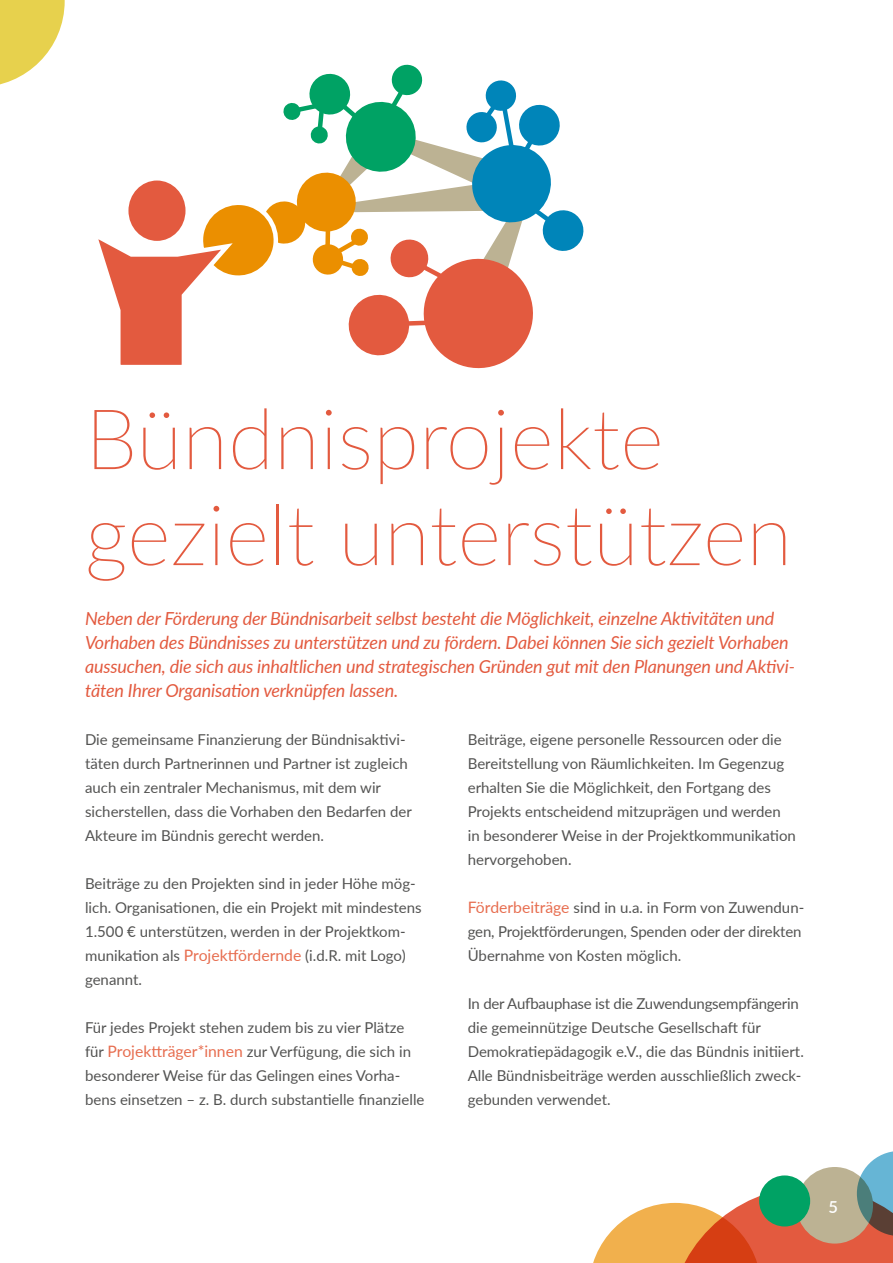
<style>
.page{position:relative;width:893px;height:1263px;background:#fff}
.page>*{position:absolute;margin:0;border:0;box-sizing:border-box;transform-origin:0 0}
.t1{font:100 84px/96px "Lato";color:#e35a3f}
.Lead{font:italic 18px/24px "Lato";letter-spacing:-.01em;color:#e35a3f}
.t2{font:600 16.5px "Lato";color:#fff}
.Copy{font:15px/24px "Lato";color:#535352}
.s1{font-size:15.75px;color:#e76d4f}
</style>
<div class="page">
<svg style="left:593px;top:1151px;width:300px;height:112px"></svg>
<div style="left:759px;top:1175px;width:51px;height:51px;background:#00a264;border-radius:50%"></div>
<svg style="left:0;top:0;width:65px;height:85px"></svg>
<svg style="left:98px;top:64px;width:486px;height:305px"></svg>
<h1 class="t1" style="left:85px;top:388px;width:709px">Bündnisprojekte gezielt unterstützen</h1>
<p class="Lead" style="left:85px;top:606px;width:712px">Neben der Förderung der Bündnisarbeit selbst besteht die Möglichkeit, einzelne Aktivitäten und Vorhaben des Bündnisses zu unterstützen und zu fördern. Dabei können Sie sich gezielt Vorhaben aussuchen, die sich aus inhaltlichen und strategischen Gründen gut mit den Planungen und Aktivi&shy;täten Ihrer Organisation verknüpfen lassen.</p>
<p class="Copy" style="left:85px;top:727px;width:328px">Die gemeinsame Finanzierung der Bündnisaktivi&shy;täten durch Partnerinnen und Partner ist zugleich auch ein zentraler Mechanismus, mit dem wir sicherstellen, dass die Vorhaben den Bedarfen der Akteure im Bündnis gerecht werden.</p>
<p class="Copy" style="left:85px;top:871px;width:338px">Beiträge zu den Projekten sind in jeder Höhe mög&shy;lich. Organisationen, die ein Projekt mit mindestens 1.500 € unterstützen, werden in der Projektkom&shy;munikation als <span class="s1">Projektfördernde</span> (i.d.R. mit Logo) genannt.</p>
<p class="Copy" style="left:85px;top:1015px;width:341px">Für jedes Projekt stehen zudem bis zu vier Plätze für <span class="s1">Projektträger*innen</span> zur Verfügung, die sich in besonderer Weise für das Gelingen eines Vorha&shy;bens einsetzen – z. B. durch substantielle finanzielle</p>
<p class="Copy" style="left:468px;top:727px;width:330px">Beiträge, eigene personelle Ressourcen oder die Bereitstellung von Räumlichkeiten. Im Gegenzug erhalten Sie die Möglichkeit, den Fortgang des Projekts entscheidend mitzuprägen und werden in besonderer Weise in der Projektkommunikation hervorgehoben.</p>
<p class="Copy" style="left:468px;top:895px;width:338px"><span class="s1">Förderbeiträge</span> sind in u.a. in Form von Zuwendun&shy;gen, Projektförderungen, Spenden oder der direkten<br>Übernahme von Kosten möglich.</p>
<p class="Copy" style="left:468px;top:991px;width:338px">In der Aufbauphase ist die Zuwendungsempfängerin die gemeinnützige Deutsche Gesellschaft für Demokratiepädagogik e.V., die das Bündnis initiiert.<br>Alle Bündnisbeiträge werden ausschließlich zweck&shy;gebunden verwendet.</p>
<p class="t2" style="left:829px;top:1195px;width:11px">5</p>
</div>
